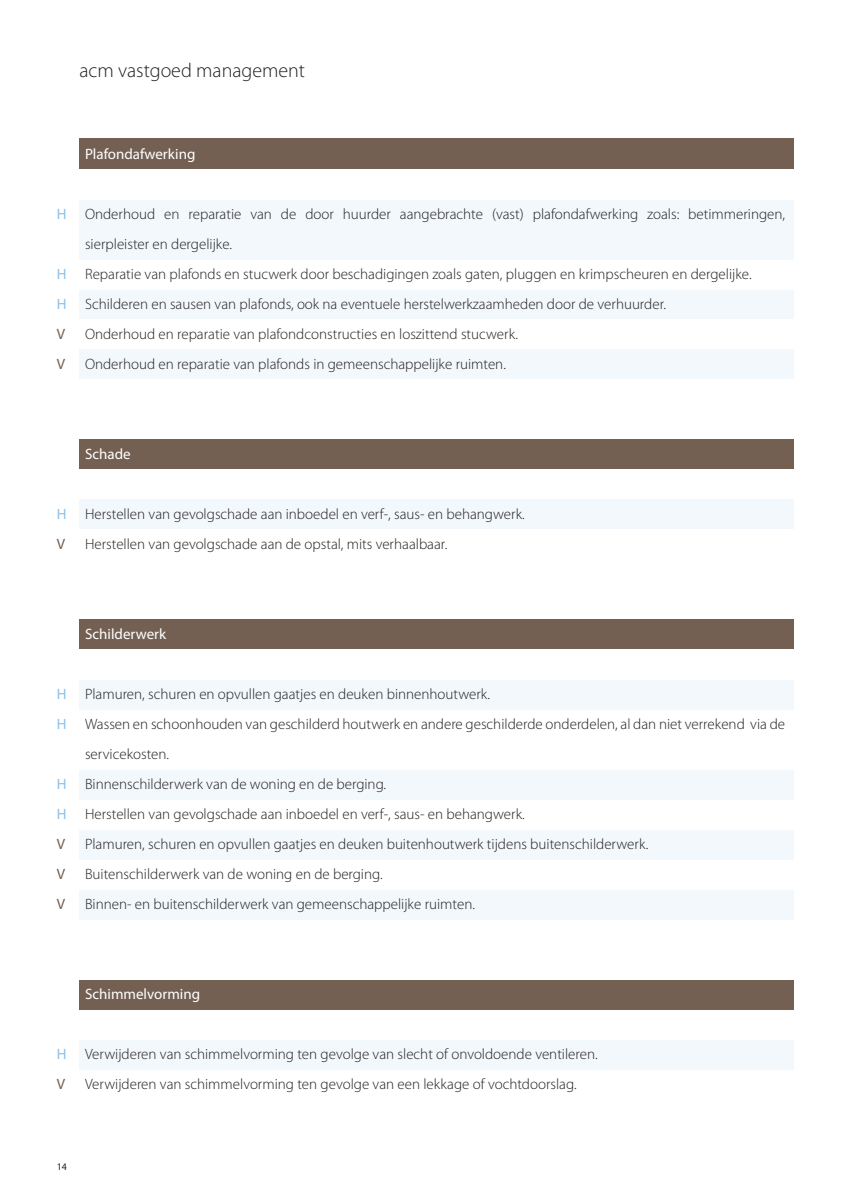
<style>
.page{position:relative;width:842px;height:1191px;background:#fff}
.page>*{position:absolute;margin:0;border:0;box-sizing:border-box;transform-origin:0 0}
.t1{font:300 20px "Myriad Pro";color:#231f20}
.t2{font:300 15px/30px "Myriad Pro";color:#231f20}
.t3{font:15px "Myriad Pro";color:#fff}
.t4{font:15px "Myriad Pro";color:#746053}
.t5{font:10px "Myriad Pro";color:#231f20}
.s1{font-weight:400;color:#8dc2e9}
.s2{font-weight:400;color:#746053}
</style>
<div class="page">
<div style="left:79px;top:289px;width:715px;height:30px;background:#f2f8fc"></div>
<div style="left:79px;top:349px;width:715px;height:30px;background:#f2f8fc"></div>
<div style="left:79px;top:439px;width:715px;height:30px;background:#746053"></div>
<div style="left:79px;top:499px;width:715px;height:31px;background:#f2f8fc"></div>
<div style="left:79px;top:620px;width:715px;height:30px;background:#746053"></div>
<div style="left:79px;top:680px;width:715px;height:30px;background:#f2f8fc"></div>
<div style="left:79px;top:770px;width:715px;height:30px;background:#f2f8fc"></div>
<div style="left:79px;top:830px;width:715px;height:30px;background:#f2f8fc"></div>
<div style="left:79px;top:890px;width:715px;height:30px;background:#f2f8fc"></div>
<div style="left:79px;top:980px;width:715px;height:30px;background:#746053"></div>
<div style="left:79px;top:1040px;width:715px;height:30px;background:#f2f8fc"></div>
<div style="left:79px;top:229px;width:715px;height:30px;background:#f2f8fc"></div>
<div style="left:79px;top:199px;width:715px;height:30px;background:#f2f8fc"></div>
<div style="left:79px;top:139px;width:715px;height:30px;background:#746053"></div>
<h1 class="t1" style="left:79px;top:60px;width:227px">acm vastgoed management</h1>
<p class="t3" style="left:85px;top:144px;width:112px">Plafondafwerking</p>
<p class="t2" style="left:57px;top:199px;width:730px"><span class="s1">H</span> Onderhoud en reparatie van de door huurder aangebrachte (vast) plafondafwerking zoals: betimmeringen,</p>
<p class="t2" style="left:85px;top:229px;width:149px">sierpleister en dergelijke.</p>
<p class="t2" style="left:57px;top:259px;width:696px"><span class="s1">H</span> Reparatie van plafonds en stucwerk door beschadigingen zoals gaten, pluggen en krimpscheuren en dergelijke.</p>
<p class="t2" style="left:57px;top:289px;width:611px"><span class="s1">H</span> Schilderen en sausen van plafonds, ook na eventuele herstelwerkzaamheden door de verhuurder.</p>
<p class="t4" style="left:57px;top:324px;width:10px">V</p>
<p class="t2" style="left:85px;top:319px;width:434px">Onderhoud en reparatie van plafondconstructies en loszittend stucwerk.</p>
<p class="t4" style="left:57px;top:354px;width:10px">V</p>
<p class="t2" style="left:85px;top:349px;width:422px">Onderhoud en reparatie van plafonds in gemeenschappelijke ruimten.</p>
<p class="t3" style="left:85px;top:444px;width:47px">Schade</p>
<p class="t2" style="left:57px;top:499px;width:470px"><span class="s1">H</span> Herstellen van gevolgschade aan inboedel en verf-, saus- en behangwerk.<br><span class="s2">V</span></p>
<p class="t2" style="left:85px;top:529px;width:364px">Herstellen van gevolgschade aan de opstal, mits verhaalbaar.</p>
<p class="t3" style="left:85px;top:624px;width:83px">Schilderwerk</p>
<p class="t2" style="left:57px;top:679px;width:435px"><span class="s1">H</span> Plamuren, schuren en opvullen gaatjes en deuken binnenhoutwerk.</p>
<p class="t2" style="left:57px;top:709px;width:730px"><span class="s1">H</span> Wassen en schoonhouden van geschilderd houtwerk en andere geschilderde onderdelen, al dan niet verrekend via de</p>
<p class="t2" style="left:85px;top:739px;width:86px">servicekosten.</p>
<p class="t2" style="left:57px;top:769px;width:331px"><span class="s1">H</span> Binnenschilderwerk van de woning en de berging.</p>
<p class="t2" style="left:57px;top:799px;width:470px"><span class="s1">H</span> Herstellen van gevolgschade aan inboedel en verf-, saus- en behangwerk.</p>
<p class="t4" style="left:57px;top:834px;width:10px">V</p>
<p class="t2" style="left:85px;top:829px;width:565px">Plamuren, schuren en opvullen gaatjes en deuken buitenhoutwerk tijdens buitenschilderwerk.</p>
<p class="t4" style="left:57px;top:864px;width:10px">V</p>
<p class="t2" style="left:85px;top:859px;width:299px">Buitenschilderwerk van de woning en de berging.</p>
<p class="t4" style="left:57px;top:894px;width:10px">V</p>
<p class="t2" style="left:85px;top:889px;width:391px">Binnen- en buitenschilderwerk van gemeenschappelijke ruimten.</p>
<p class="t3" style="left:85px;top:984px;width:117px">Schimmelvorming</p>
<p class="t2" style="left:57px;top:1039px;width:542px"><span class="s1">H</span> Verwijderen van schimmelvorming ten gevolge van slecht of onvoldoende ventileren.<br><span class="s2">V</span></p>
<p class="t2" style="left:85px;top:1069px;width:493px">Verwijderen van schimmelvorming ten gevolge van een lekkage of vochtdoorslag.</p>
<p class="t5" style="left:57px;top:1160px;width:12px">14</p>
</div>
